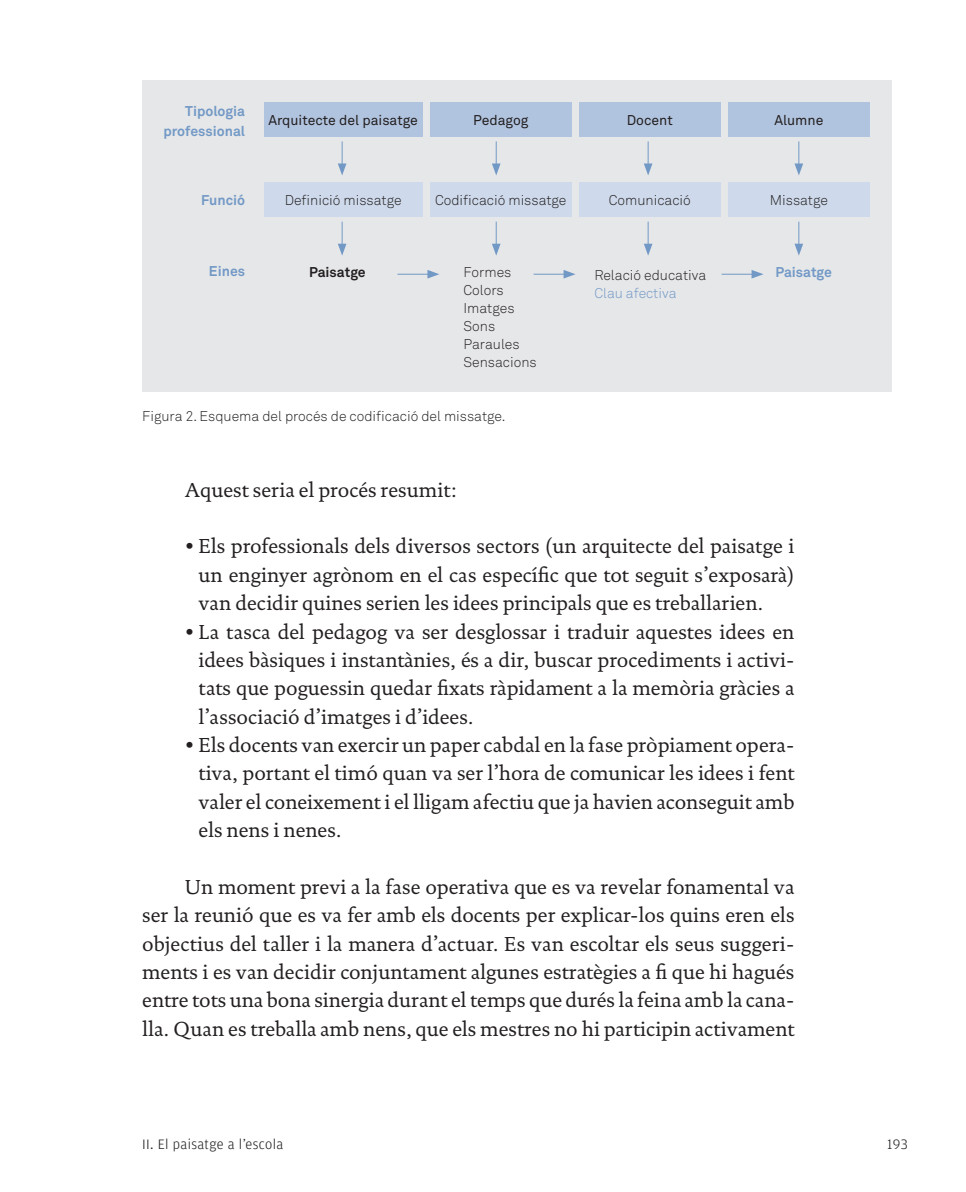
<style>
.page{position:relative;width:966px;height:1192px;background:#fff}
.page>*{position:absolute;margin:0;border:0;box-sizing:border-box;transform-origin:0 0}
.t1{font:20.4px/28.4px "DTL Documenta T";color:#231f20;text-align:justify}
.t2{font:300 14.4px "Amplitude";letter-spacing:.025em;color:#231f20}
.t3{font:300 14px/18px "Akkurat";color:#231f20}
.t4{font:700 14px/20px "Akkurat";color:#7299c6;text-align:right}
.t5{font:14px "Akkurat";color:#231f20}
.t6{font:300 14px "Akkurat";color:#7299c6}
.t7{font:700 14px "Akkurat";color:#231f20}
</style>
<div class="page">
<div style="left:142px;top:80px;width:749px;height:312px;background:#e6e7e9"></div>
<svg style="left:338px;top:141px;width:8px;height:34px"></svg>
<svg style="left:338px;top:222px;width:8px;height:34px"></svg>
<hr style="left:397px;top:274px;width:34px;height:1px;background:#7299c6">
<svg style="left:427px;top:270px;width:12px;height:8px"></svg>
<hr style="left:533px;top:274px;width:34px;height:1px;background:#7299c6">
<svg style="left:563px;top:270px;width:12px;height:8px"></svg>
<hr style="left:721px;top:274px;width:33px;height:1px;background:#7299c6">
<svg style="left:751px;top:270px;width:12px;height:8px"></svg>
<svg style="left:492px;top:141px;width:8px;height:34px"></svg>
<svg style="left:492px;top:222px;width:8px;height:34px"></svg>
<svg style="left:644px;top:141px;width:8px;height:34px"></svg>
<svg style="left:644px;top:222px;width:8px;height:34px"></svg>
<svg style="left:794px;top:141px;width:9px;height:34px"></svg>
<svg style="left:794px;top:222px;width:9px;height:34px"></svg>
<div style="left:264px;top:102px;width:158px;height:35px;background:#b1c4df"></div>
<div style="left:264px;top:183px;width:158px;height:34px;background:#cedaeb"></div>
<div style="left:430px;top:102px;width:141px;height:35px;background:#b1c4df"></div>
<div style="left:430px;top:183px;width:141px;height:34px;background:#cedaeb"></div>
<div style="left:579px;top:102px;width:141px;height:35px;background:#b1c4df"></div>
<div style="left:579px;top:183px;width:141px;height:34px;background:#cedaeb"></div>
<div style="left:728px;top:102px;width:141px;height:35px;background:#b1c4df"></div>
<div style="left:728px;top:183px;width:141px;height:34px;background:#cedaeb"></div>
<p class="t4" style="left:163px;top:101px;width:83px">Tipologia professional</p>
<p class="t4" style="left:201px;top:190px;width:46px">Funció</p>
<p class="t4" style="left:209px;top:261px;width:38px">Eines</p>
<p class="t5" style="left:268px;top:111px;width:151px">Arquitecte del paisatge</p>
<p class="t5" style="left:473px;top:111px;width:57px">Pedagog</p>
<p class="t3" style="left:285px;top:191px;width:118px">Definició missatge</p>
<p class="t3" style="left:435px;top:191px;width:133px">Codificació missatge</p>
<p class="t5" style="left:627px;top:111px;width:48px">Docent</p>
<p class="t3" style="left:609px;top:191px;width:84px">Comunicació</p>
<p class="t5" style="left:774px;top:111px;width:51px">Alumne</p>
<p class="t3" style="left:770px;top:191px;width:60px">Missatge</p>
<p class="t7" style="left:309px;top:264px;width:58px">Paisatge</p>
<p class="t4" style="left:775px;top:262px;width:58px">Paisatge</p>
<p class="t3" style="left:463px;top:263px;width:75px">Formes<br>Colors<br>Imatges<br>Sons<br>Paraules<br>Sensacions</p>
<p class="t3" style="left:594px;top:266px;width:113px">Relació educativa</p>
<p class="t6" style="left:594px;top:284px;width:84px">Clau afectiva</p>
<p class="t3" style="left:142px;top:407px;width:365px">Figura 2. Esquema del procés de codificació del missatge.</p>
<p class="t1" style="left:185px;top:475px;width:273px">Aquest seria el procés resumit:</p>
<p class="t1" style="left:198px;top:532px;width:597px;text-indent:-14px">• Els professionals dels diversos sectors (un arquitecte del paisatge i un enginyer agrònom en el cas específic que tot seguit s’exposarà) van decidir quines serien les idees principals que es treballarien.</p>
<p class="t1" style="left:198px;top:617px;width:597px;text-indent:-14px">• La tasca del pedagog va ser desglossar i traduir aquestes idees en idees bàsiques i instantànies, és a dir, buscar procediments i activi&shy;tats que poguessin quedar fixats ràpidament a la memòria gràcies a l’associació d’imatges i d’idees.</p>
<p class="t1" style="left:198px;top:730px;width:597px;text-indent:-14px">• Els docents van exercir un paper cabdal en la fase pròpiament opera&shy;tiva, portant el timó quan va ser l’hora de comunicar les idees i fent valer el coneixement i el lligam afectiu que ja havien aconseguit amb els nens i nenes.</p>
<p class="t1" style="left:142px;top:872px;width:654px;text-indent:43px">Un moment previ a la fase operativa que es va revelar fonamental va ser la reunió que es va fer amb els docents per explicar-los quins eren els objectius del taller i la manera d’actuar. Es van escoltar els seus suggeri&shy;ments i es van decidir conjuntament algunes estratègies a fi que hi hagués entre tots una bona sinergia durant el temps que durés la feina amb la cana&shy;lla. Quan es treballa amb nens, que els mestres no hi participin activament</p>
<p class="t2" style="left:142px;top:1136px;width:142px">II. El paisatge a l’escola</p>
<p class="t2" style="left:887px;top:1136px;width:22px">193</p>
</div>
